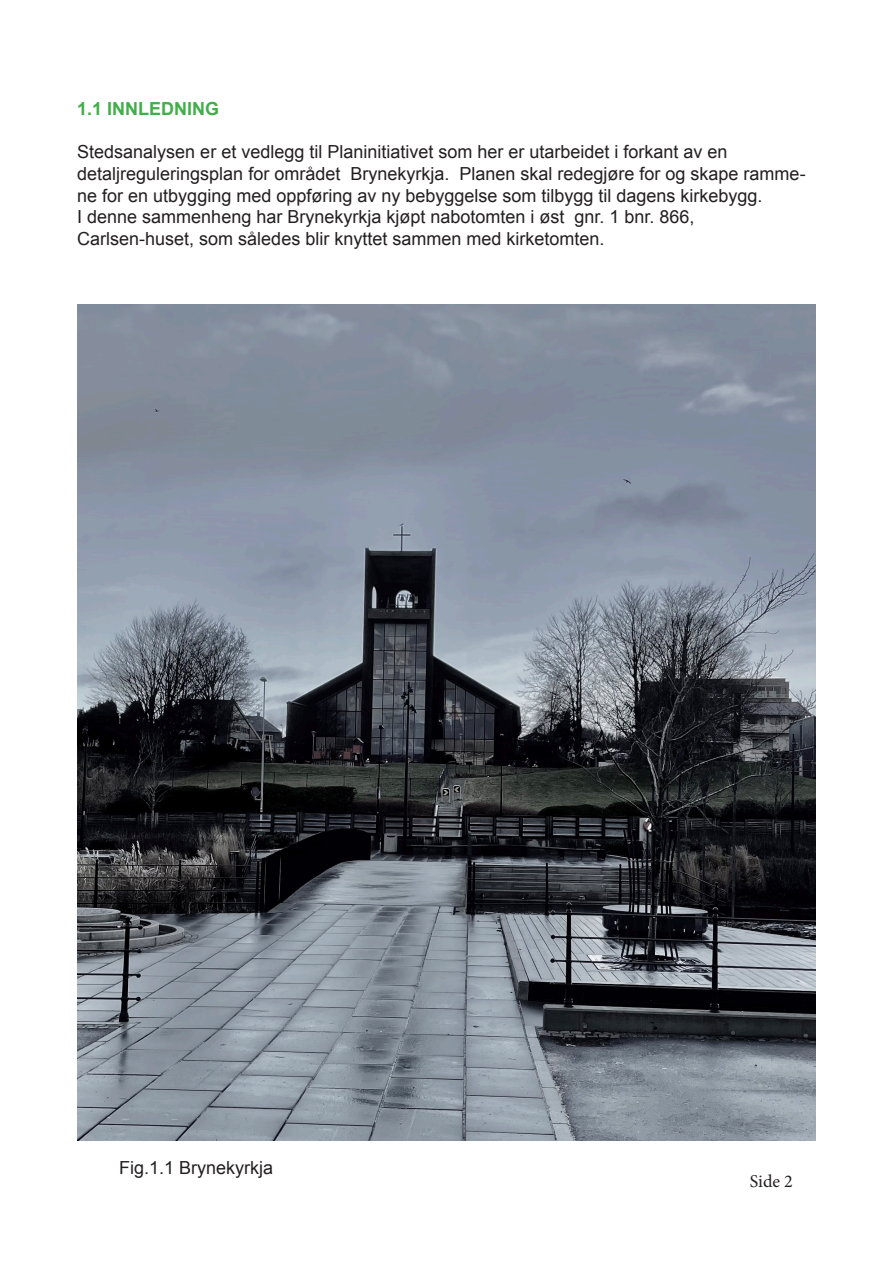
<style>
.page{position:relative;width:893px;height:1263px;background:#fff}
.page>*{position:absolute;margin:0;border:0;box-sizing:border-box;transform-origin:0 0}
.t1{font:18px/21.6px "Arial";color:#231f20}
.t2{font:700 18px "Arial";color:#40ae49}
.t3{font:18px "Minion Pro";color:#231f20}
</style>
<div class="page">
<img style="left:77px;top:305px;width:739px;height:835px">
<p class="t2" style="left:77px;top:97px;width:144px">1.1 INNLEDNING</p>
<p class="t1" style="left:77px;top:141px;width:652px">Stedsanalysen er et vedlegg til Planinitiativet som her er utarbeidet i forkant av en</p>
<p class="t1" style="left:77px;top:163px;width:730px">detaljreguleringsplan for området Brynekyrkja. Planen skal redegjøre for og skape ramme&shy;ne for en utbygging med oppføring av ny bebyggelse som tilbygg til dagens kirkebygg.</p>
<p class="t1" style="left:77px;top:206px;width:619px">I denne sammenheng har Brynekyrkja kjøpt nabotomten i øst gnr. 1 bnr. 866,</p>
<p class="t1" style="left:77px;top:228px;width:529px">Carlsen-huset, som således blir knyttet sammen med kirketomten.</p>
<p class="t1" style="left:119px;top:1157px;width:156px">Fig.1.1 Brynekyrkja</p>
<p class="t3" style="left:750px;top:1169px;width:45px">Side 2</p>
</div>
